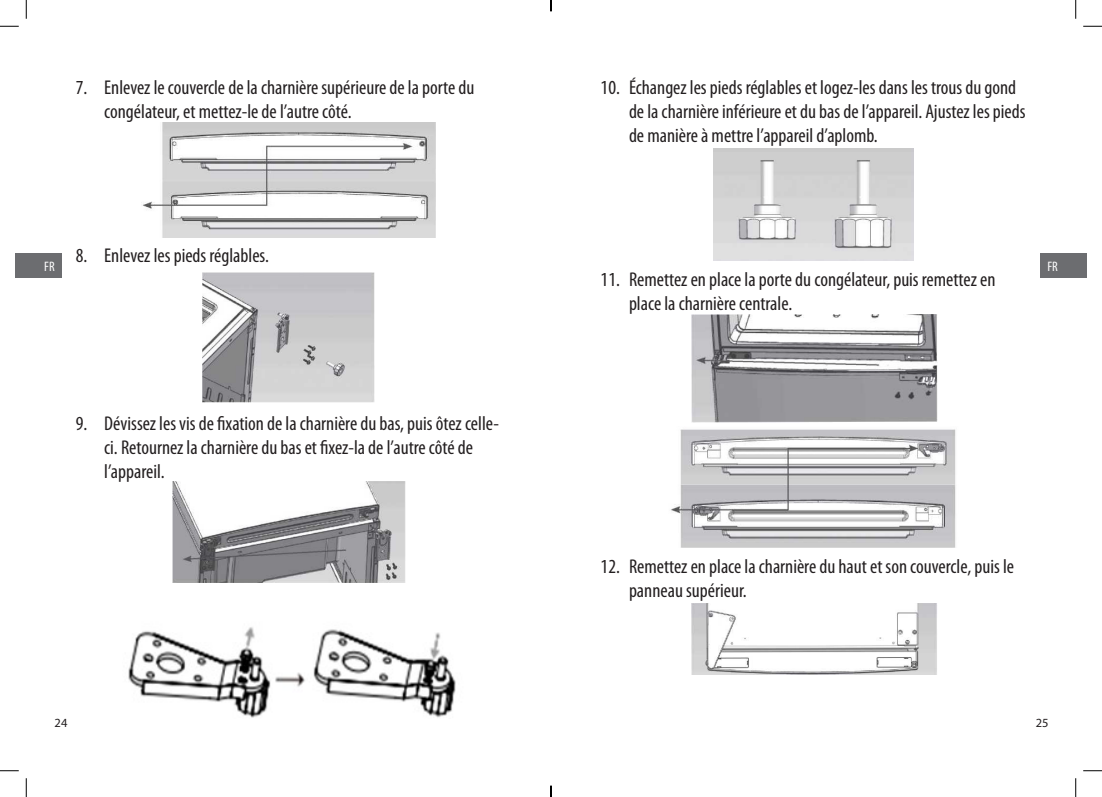
<style>
.page{position:relative;width:1102px;height:797px;background:#fff}
.page>*{position:absolute;margin:0;border:0;box-sizing:border-box;transform-origin:0 0}
.t1{font:condensed 20px/24px "Myriad Pro";color:#231f20}
.t2{font:condensed 13.75px "Myriad Pro";color:#fff}
.t3{font:12.5px "Myriad Pro";color:#231f20}
</style>
<div class="page">
<img style="left:142px;top:123px;width:294px;height:114px">
<img style="left:202px;top:273px;width:173px;height:129px">
<img style="left:173px;top:481px;width:232px;height:102px">
<img style="left:713px;top:148px;width:200px;height:113px">
<img style="left:691px;top:314px;width:246px;height:108px">
<img style="left:671px;top:429px;width:285px;height:118px">
<img style="left:691px;top:604px;width:246px;height:70px">
<div style="left:16px;top:253px;width:46px;height:25px;background:#6c6d70"></div>
<div style="left:1040px;top:253px;width:46px;height:25px;background:#6c6d70"></div>
<svg style="left:0;top:25px;width:19px;height:2px"></svg>
<svg style="left:1083px;top:25px;width:18px;height:2px"></svg>
<svg style="left:0;top:770px;width:19px;height:1px"></svg>
<svg style="left:1083px;top:770px;width:18px;height:1px"></svg>
<svg style="left:25px;top:0;width:2px;height:19px"></svg>
<svg style="left:25px;top:778px;width:2px;height:19px"></svg>
<svg style="left:1075px;top:0;width:1px;height:19px"></svg>
<svg style="left:1075px;top:778px;width:1px;height:19px"></svg>
<svg style="left:550px;top:785px;width:1px;height:12px"></svg>
<img style="left:128px;top:627px;width:328px;height:91px">
<p class="t1" style="left:104px;top:76px;width:372px;text-indent:-28px">7. Enlevez le couvercle de la charnière supérieure de la porte du congélateur, et mettez-le de l’autre côté.</p>
<p class="t1" style="left:629px;top:76px;width:398px;text-indent:-28px">10. Échangez les pieds réglables et logez-les dans les trous du gond de la charnière inférieure et du bas de l’appareil. Ajustez les pieds de manière à mettre l’appareil d’aplomb.</p>
<p class="t1" style="left:76px;top:243px;width:193px">8. Enlevez les pieds réglables.</p>
<p class="t2" style="left:44px;top:258px;width:12px">FR</p>
<p class="t2" style="left:1047px;top:258px;width:12px">FR</p>
<p class="t1" style="left:629px;top:267px;width:368px;text-indent:-28px">11. Remettez en place la porte du congélateur, puis remettez en place la charnière centrale.</p>
<p class="t1" style="left:104px;top:411px;width:396px;text-indent:-28px">9. Dévissez les vis de fixation de la charnière du bas, puis ôtez celle&shy;ci. Retournez la charnière du bas et fixez-la de l’autre côté de l’appareil.</p>
<p class="t1" style="left:629px;top:554px;width:386px;text-indent:-28px">12. Remettez en place la charnière du haut et son couvercle, puis le panneau supérieur.</p>
<p class="t3" style="left:55px;top:716px;width:14px">24</p>
<p class="t3" style="left:1035px;top:716px;width:14px">25</p>
</div>
